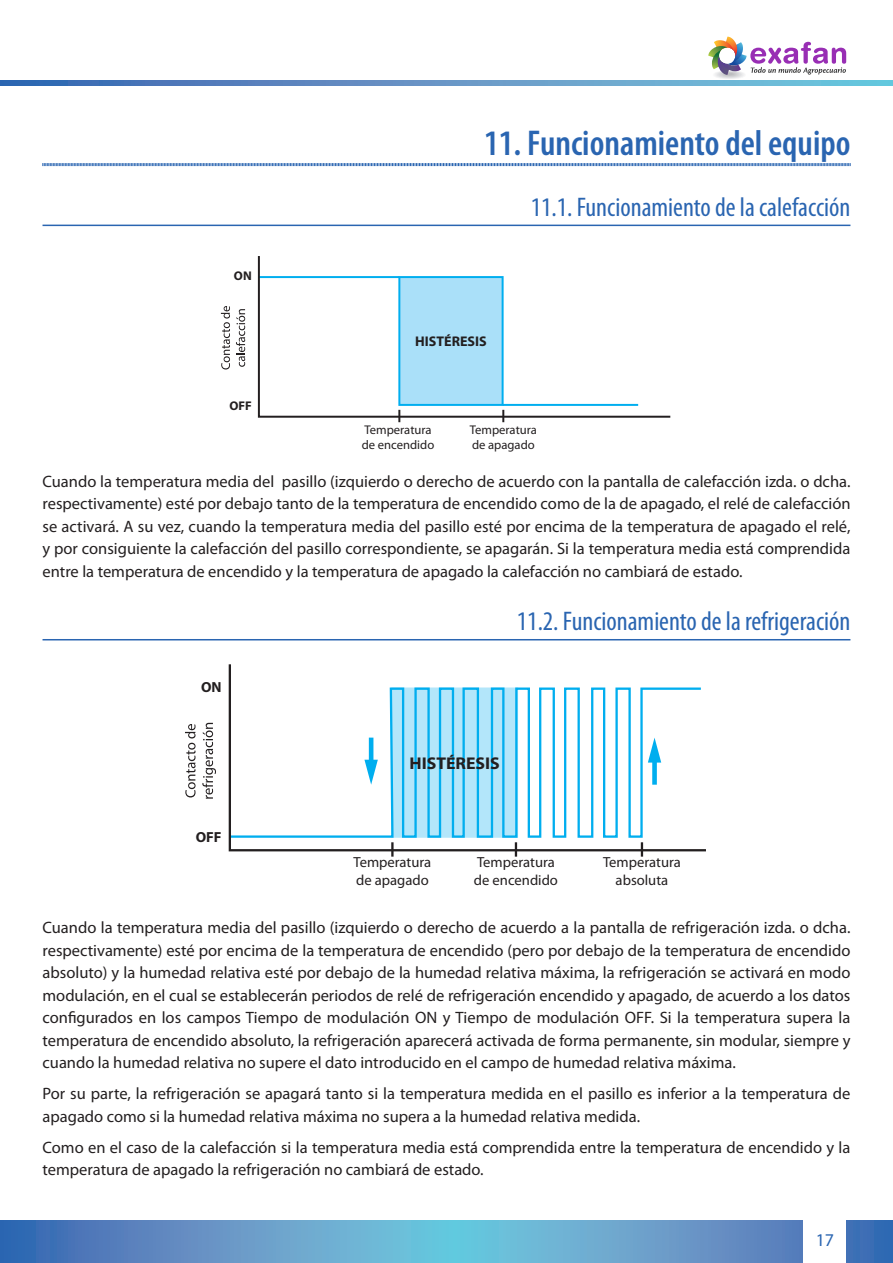
<style>
.page{position:relative;width:893px;height:1263px;background:#fff}
.page>*{position:absolute;margin:0;border:0;box-sizing:border-box;transform-origin:0 0}
._01__Titulos__Nivel{font:600 condensed 36px "Myriad Pro";color:#2a65b1}
._01__Titulos__Nivel-2{font:condensed 27px "Myriad Pro";color:#2a65b1}
.t1{font:18px "Myriad Pro";color:#2a65b1}
.t2{font:700 17.1px "Myriad Pro";color:#231f20;scale:1.04 1}
._01__Normal{font:16.5px/22.5px "Myriad Pro";color:#231f20;text-align:justify}
.t3{font:14.7px/17.5px "Myriad Pro";color:#231f20}
.t4{font:700 14.7px "Myriad Pro";color:#231f20}
.t5{font:700 14.1px "Myriad Pro";color:#231f20}
.t6{font:12.6px/15.1px "Myriad Pro";color:#231f20}
.t7{font:700 12.6px "Myriad Pro";color:#231f20}
</style>
<div class="page">
<svg style="left:1px;top:1220px;width:892px;height:43px;background:#609ac8"></svg>
<svg style="left:1px;top:81px;width:892px;height:4px;background:#5e96c6"></svg>
<div style="left:804px;top:1218px;width:42px;height:45px;background:#fff"></div>
<hr style="left:0;top:1220px;width:1px;height:43px;background:#2a65b1">
<div style="left:714px;top:71px;width:31px;height:8px;background:#f5f5f6;border-radius:50%"></div>
<div style="left:716px;top:71px;width:27px;height:7px;background:#eeeeef;border-radius:50%"></div>
<div style="left:716px;top:71px;width:26px;height:7px;background:#ececee;border-radius:50%"></div>
<div style="left:717px;top:71px;width:25px;height:7px;background:#e6e7e9;border-radius:50%"></div>
<div style="left:718px;top:72px;width:23px;height:6px;background:#e1e2e4;border-radius:50%"></div>
<div style="left:719px;top:72px;width:21px;height:5px;background:#dddee0;border-radius:50%"></div>
<div style="left:721px;top:72px;width:17px;height:5px;background:#d5d6d8;border-radius:50%"></div>
<svg style="left:708px;top:37px;width:138px;height:39px"></svg>
<svg style="left:257px;top:256px;width:414px;height:163px"></svg>
<svg style="left:221px;top:306px;width:9px;height:63px"></svg>
<svg style="left:236px;top:309px;width:9px;height:58px"></svg>
<svg style="left:398px;top:410px;width:2px;height:12px"></svg>
<svg style="left:502px;top:410px;width:2px;height:12px"></svg>
<svg style="left:42px;top:163px;width:809px;height:4px"></svg>
<hr style="left:43px;top:225px;width:807px;height:1px;background:#2a65b1">
<svg style="left:228px;top:664px;width:478px;height:188px"></svg>
<svg style="left:394px;top:690px;width:121px;height:145px;background:#94dcf8"></svg>
<div style="left:391px;top:687px;width:127px;height:151px;border:2px solid #00aeef"></div>
<hr style="left:391px;top:842px;width:3px;height:15px;background:#231f20">
<svg style="left:515px;top:842px;width:2px;height:15px"></svg>
<svg style="left:641px;top:842px;width:2px;height:15px"></svg>
<svg style="left:185px;top:724px;width:11px;height:73px"></svg>
<svg style="left:202px;top:723px;width:14px;height:76px"></svg>
<hr style="left:369px;top:738px;width:4px;height:26px;background:#00aeef">
<svg style="left:364px;top:760px;width:14px;height:25px"></svg>
<div style="left:652px;top:758px;width:5px;height:27px;background:#00aeef"></div>
<svg style="left:648px;top:738px;width:13px;height:24px"></svg>
<hr style="left:43px;top:639px;width:807px;height:1px;background:#2a65b1">
<p class="t7" style="left:234px;top:267px;width:19px">ON</p>
<p class="t7" style="left:229px;top:397px;width:24px">OFF</p>
<p class="_01__Titulos__Nivel" style="left:484px;top:123px;width:368px">11. Funcionamiento del equipo</p>
<p class="_01__Titulos__Nivel-2" style="left:531px;top:191px;width:321px">11.1. Funcionamiento de la calefacción</p>
<p class="t5" style="left:415px;top:332px;width:73px">HISTÉRESIS</p>
<p class="t6" style="left:362px;top:422px;width:74px">Temperatura de encendido</p>
<p class="t6" style="left:470px;top:422px;width:69px">Temperatura de apagado</p>
<p class="_01__Normal" style="left:43px;top:469px;width:809px">Cuando la temperatura media del pasillo (izquierdo o derecho de acuerdo con la pantalla de calefacción izda. o dcha. respectivamente) esté por debajo tanto de la temperatura de encendido como de la de apagado, el relé de calefacción se activará. A su vez, cuando la temperatura media del pasillo esté por encima de la temperatura de apagado el relé, y por consiguiente la calefacción del pasillo correspondiente, se apagarán. Si la temperatura media está comprendida entre la temperatura de encendido y la temperatura de apagado la calefacción no cambiará de estado.</p>
<p class="t4" style="left:201px;top:677px;width:22px">ON</p>
<p class="t4" style="left:196px;top:827px;width:27px">OFF</p>
<p class="_01__Titulos__Nivel-2" style="left:517px;top:605px;width:335px">11.2. Funcionamiento de la refrigeración</p>
<p class="t2" style="left:409px;top:752px;width:89px">HISTÉRESIS</p>
<p class="t3" style="left:603px;top:853px;width:79px;text-align:center">Temperatura absoluta</p>
<p class="_01__Normal" style="left:43px;top:916px;width:809px">Cuando la temperatura media del pasillo (izquierdo o derecho de acuerdo a la pantalla de refrigeración izda. o dcha. respectivamente) esté por encima de la temperatura de encendido (pero por debajo de la temperatura de encendido absoluto) y la humedad relativa esté por debajo de la humedad relativa máxima, la refrigeración se activará en modo modulación, en el cual se establecerán periodos de relé de refrigeración encendido y apagado, de acuerdo a los datos configurados en los campos Tiempo de modulación ON y Tiempo de modulación OFF. Si la temperatura supera la temperatura de encendido absoluto, la refrigeración aparecerá activada de forma permanente, sin modular, siempre y cuando la humedad relativa no supere el dato introducido en el campo de humedad relativa máxima.</p>
<p class="_01__Normal" style="left:43px;top:1082px;width:809px">Por su parte, la refrigeración se apagará tanto si la temperatura medida en el pasillo es inferior a la temperatura de apagado como si la humedad relativa máxima no supera a la humedad relativa medida.</p>
<p class="_01__Normal" style="left:43px;top:1135px;width:809px">Como en el caso de la calefacción si la temperatura media está comprendida entre la temperatura de encendido y la temperatura de apagado la refrigeración no cambiará de estado.</p>
<p class="t3" style="left:353px;top:853px;width:79px">Temperatura de apagado</p>
<p class="t3" style="left:474px;top:853px;width:86px">Temperatura de encendido</p>
<p class="t1" style="left:816px;top:1229px;width:20px">17</p>
</div>
